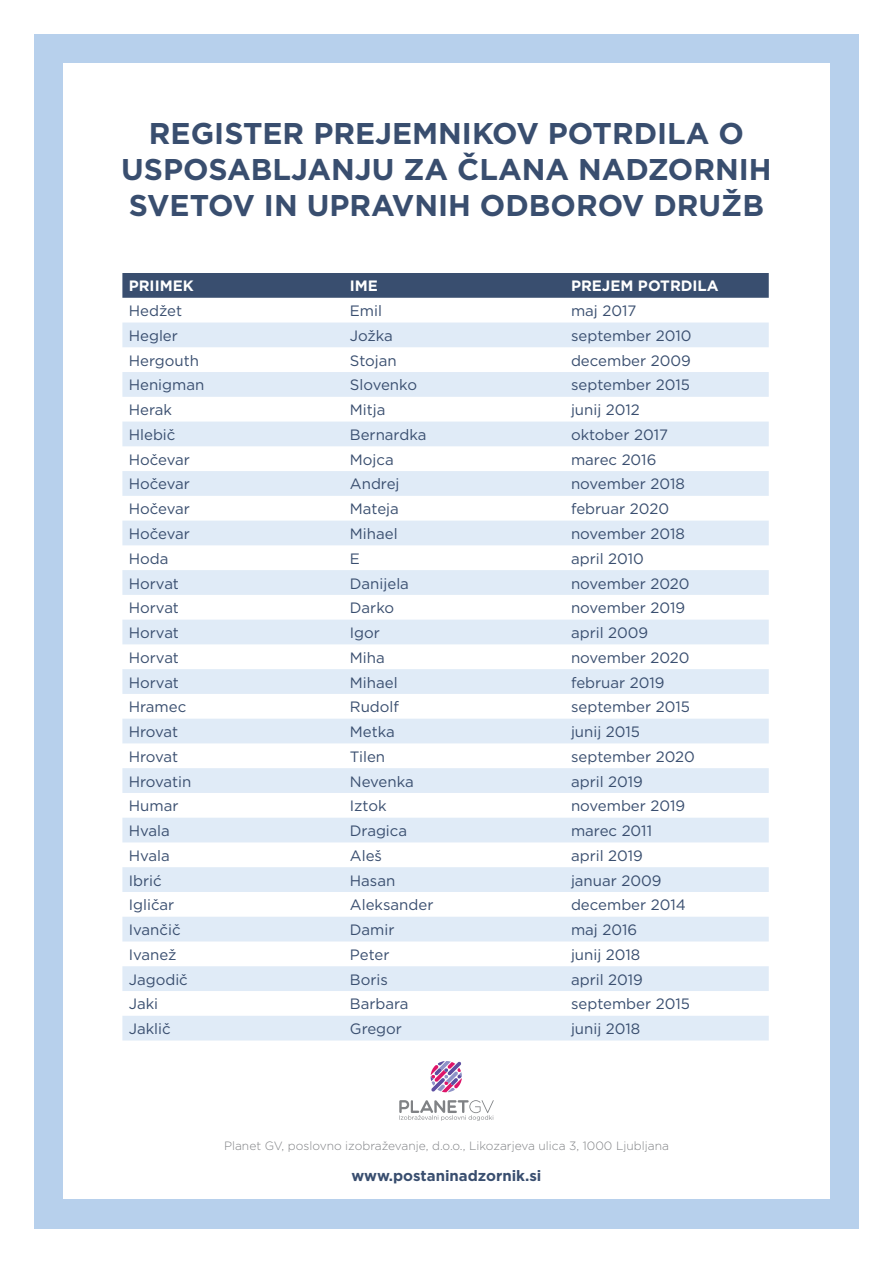
<style>
.page{position:relative;width:893px;height:1263px;background:#fff}
.page>*{position:absolute;margin:0;border:0;box-sizing:border-box;transform-origin:0 0}
.t1{font:700 30px/36px "Gotham";color:#394e6f;text-align:center}
.t2{font:15px "Gotham";color:#394e6f}
.t3{font:700 15px "Gotham";color:#fff}
.t4{font:700 15px "Gotham";color:#394e6f}
.t5{font:300 12px "Gotham";color:#808285}
</style>
<div class="page">
<div style="left:34px;top:34px;width:825px;height:1195px;background:#b7d0ec"></div>
<div style="left:63px;top:64px;width:766px;height:1135px;background:#fff"></div>
<svg style="left:431px;top:1061px;width:31px;height:31px"></svg>
<svg style="left:399px;top:1100px;width:95px;height:21px"></svg>
<div style="left:122px;top:273px;width:647px;height:25px;background:#394e6f"></div>
<svg style="left:122px;top:322px;width:647px;height:718px;fill:#e3edf7"></svg>
<h1 class="t1" style="left:121px;top:116px;width:652px">REGISTER PREJEMNIKOV POTRDILA O<br>USPOSABLJANJU ZA ČLANA NADZORNIH<br>SVETOV IN UPRAVNIH ODBOROV DRUŽB</h1>
<p class="t3" style="left:129px;top:276px;width:66px">PRIIMEK</p>
<p class="t3" style="left:350px;top:276px;width:30px">IME</p>
<p class="t3" style="left:571px;top:276px;width:149px">PREJEM POTRDILA</p>
<p class="t2" style="left:129px;top:301px;width:55px">Hedžet</p>
<p class="t2" style="left:350px;top:301px;width:34px">Emil</p>
<p class="t2" style="left:571px;top:301px;width:67px">maj 2017</p>
<p class="t2" style="left:129px;top:326px;width:51px">Hegler</p>
<p class="t2" style="left:350px;top:326px;width:45px">Jožka</p>
<p class="t2" style="left:571px;top:326px;width:122px">september 2010</p>
<p class="t2" style="left:129px;top:351px;width:72px">Hergouth</p>
<p class="t2" style="left:350px;top:351px;width:48px">Stojan</p>
<p class="t2" style="left:571px;top:351px;width:121px">december 2009</p>
<p class="t2" style="left:129px;top:375px;width:77px">Henigman</p>
<p class="t2" style="left:350px;top:375px;width:69px">Slovenko</p>
<p class="t2" style="left:571px;top:375px;width:120px">september 2015</p>
<p class="t2" style="left:129px;top:400px;width:45px">Herak</p>
<p class="t2" style="left:350px;top:400px;width:37px">Mitja</p>
<p class="t2" style="left:571px;top:400px;width:70px">junij 2012</p>
<p class="t2" style="left:129px;top:425px;width:48px">Hlebič</p>
<p class="t2" style="left:350px;top:425px;width:78px">Bernardka</p>
<p class="t2" style="left:571px;top:425px;width:98px">oktober 2017</p>
<p class="t2" style="left:129px;top:450px;width:63px">Hočevar</p>
<p class="t2" style="left:350px;top:450px;width:45px">Mojca</p>
<p class="t2" style="left:571px;top:450px;width:87px">marec 2016</p>
<p class="t2" style="left:129px;top:474px;width:63px">Hočevar</p>
<p class="t2" style="left:350px;top:474px;width:51px">Andrej</p>
<p class="t2" style="left:571px;top:474px;width:115px">november 2018</p>
<p class="t2" style="left:129px;top:499px;width:63px">Hočevar</p>
<p class="t2" style="left:350px;top:499px;width:50px">Mateja</p>
<p class="t2" style="left:571px;top:499px;width:100px">februar 2020</p>
<p class="t2" style="left:129px;top:524px;width:63px">Hočevar</p>
<p class="t2" style="left:350px;top:524px;width:49px">Mihael</p>
<p class="t2" style="left:571px;top:524px;width:115px">november 2018</p>
<p class="t2" style="left:129px;top:549px;width:41px">Hoda</p>
<p class="t2" style="left:350px;top:549px;width:12px">E</p>
<p class="t2" style="left:571px;top:549px;width:74px">april 2010</p>
<p class="t2" style="left:129px;top:574px;width:52px">Horvat</p>
<p class="t2" style="left:350px;top:574px;width:61px">Danijela</p>
<p class="t2" style="left:571px;top:574px;width:120px">november 2020</p>
<p class="t2" style="left:129px;top:598px;width:52px">Horvat</p>
<p class="t2" style="left:350px;top:598px;width:46px">Darko</p>
<p class="t2" style="left:571px;top:598px;width:116px">november 2019</p>
<p class="t2" style="left:129px;top:623px;width:52px">Horvat</p>
<p class="t2" style="left:350px;top:623px;width:32px">Igor</p>
<p class="t2" style="left:571px;top:623px;width:79px">april 2009</p>
<p class="t2" style="left:129px;top:648px;width:52px">Horvat</p>
<p class="t2" style="left:350px;top:648px;width:36px">Miha</p>
<p class="t2" style="left:571px;top:648px;width:120px">november 2020</p>
<p class="t2" style="left:129px;top:673px;width:52px">Horvat</p>
<p class="t2" style="left:350px;top:673px;width:49px">Mihael</p>
<p class="t2" style="left:571px;top:673px;width:95px">februar 2019</p>
<p class="t2" style="left:129px;top:697px;width:59px">Hramec</p>
<p class="t2" style="left:350px;top:697px;width:51px">Rudolf</p>
<p class="t2" style="left:571px;top:697px;width:120px">september 2015</p>
<p class="t2" style="left:129px;top:722px;width:51px">Hrovat</p>
<p class="t2" style="left:350px;top:722px;width:47px">Metka</p>
<p class="t2" style="left:571px;top:722px;width:70px">junij 2015</p>
<p class="t2" style="left:129px;top:747px;width:51px">Hrovat</p>
<p class="t2" style="left:350px;top:747px;width:37px">Tilen</p>
<p class="t2" style="left:571px;top:747px;width:125px">september 2020</p>
<p class="t2" style="left:129px;top:772px;width:64px">Hrovatin</p>
<p class="t2" style="left:350px;top:772px;width:65px">Nevenka</p>
<p class="t2" style="left:571px;top:772px;width:73px">april 2019</p>
<p class="t2" style="left:129px;top:796px;width:51px">Humar</p>
<p class="t2" style="left:350px;top:796px;width:38px">Iztok</p>
<p class="t2" style="left:571px;top:796px;width:116px">november 2019</p>
<p class="t2" style="left:129px;top:821px;width:43px">Hvala</p>
<p class="t2" style="left:350px;top:821px;width:59px">Dragica</p>
<p class="t2" style="left:571px;top:821px;width:83px">marec 2011</p>
<p class="t2" style="left:129px;top:846px;width:43px">Hvala</p>
<p class="t2" style="left:350px;top:846px;width:34px">Aleš</p>
<p class="t2" style="left:571px;top:846px;width:73px">april 2019</p>
<p class="t2" style="left:129px;top:871px;width:34px">Ibrić</p>
<p class="t2" style="left:350px;top:871px;width:47px">Hasan</p>
<p class="t2" style="left:571px;top:871px;width:92px">januar 2009</p>
<p class="t2" style="left:129px;top:895px;width:47px">Igličar</p>
<p class="t2" style="left:350px;top:895px;width:85px">Aleksander</p>
<p class="t2" style="left:571px;top:895px;width:116px">december 2014</p>
<p class="t2" style="left:129px;top:920px;width:53px">Ivančič</p>
<p class="t2" style="left:350px;top:920px;width:46px">Damir</p>
<p class="t2" style="left:571px;top:920px;width:68px">maj 2016</p>
<p class="t2" style="left:129px;top:945px;width:49px">Ivanež</p>
<p class="t2" style="left:350px;top:945px;width:41px">Peter</p>
<p class="t2" style="left:571px;top:945px;width:71px">junij 2018</p>
<p class="t2" style="left:129px;top:970px;width:61px">Jagodič</p>
<p class="t2" style="left:350px;top:970px;width:40px">Boris</p>
<p class="t2" style="left:571px;top:970px;width:73px">april 2019</p>
<p class="t2" style="left:129px;top:994px;width:31px">Jaki</p>
<p class="t2" style="left:350px;top:994px;width:60px">Barbara</p>
<p class="t2" style="left:571px;top:994px;width:120px">september 2015</p>
<p class="t2" style="left:129px;top:1019px;width:43px">Jaklič</p>
<p class="t2" style="left:350px;top:1019px;width:54px">Gregor</p>
<p class="t2" style="left:571px;top:1019px;width:71px">junij 2018</p>
<p class="t5" style="left:224px;top:1138px;width:446px">Planet GV, poslovno izobraževanje, d.o.o., Likozarjeva ulica 3, 1000 Ljubljana</p>
<p class="t4" style="left:351px;top:1166px;width:192px">www.postaninadzornik.si</p>
</div>
